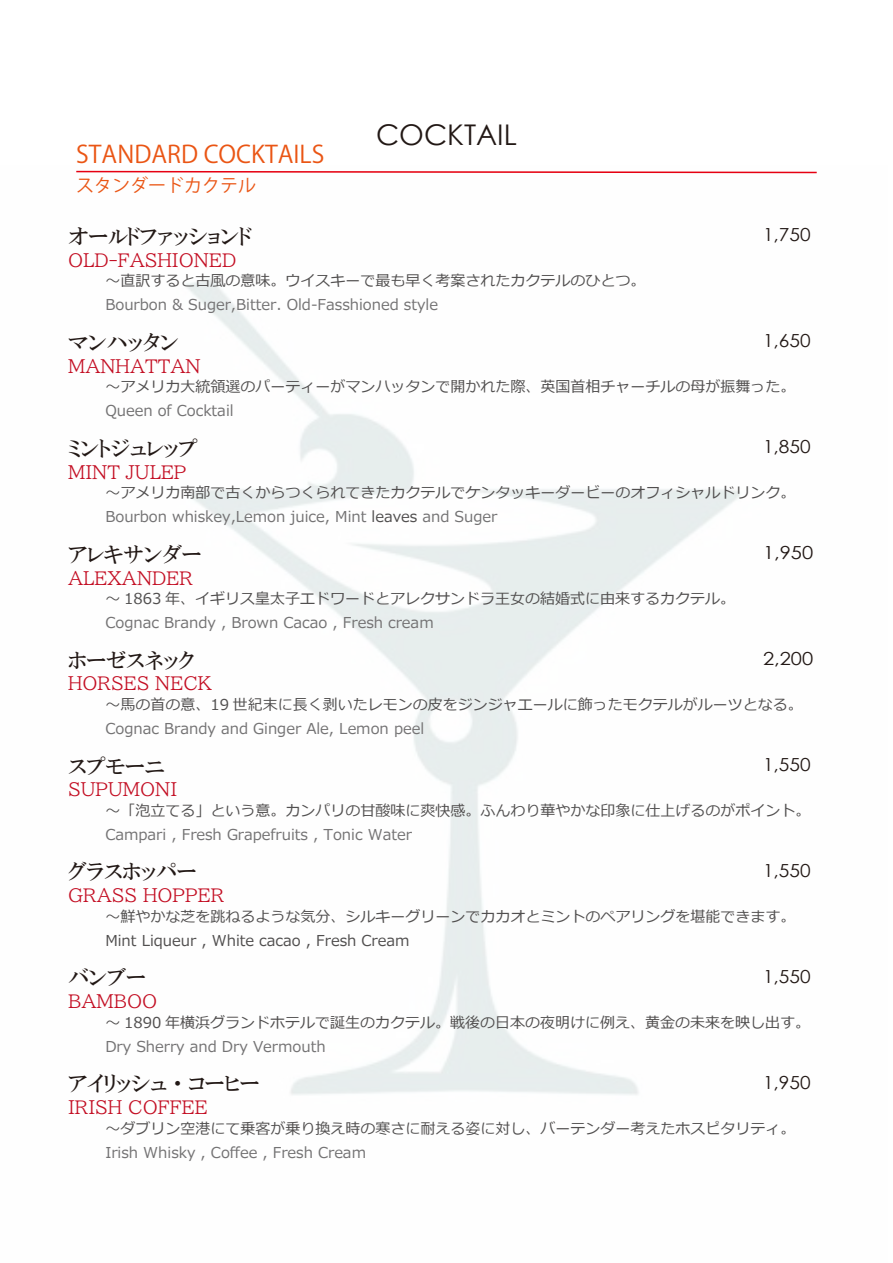
<style>
.page{position:relative;width:893px;height:1263px;background:#fff}
.page>*{position:absolute;margin:0;border:0;box-sizing:border-box;transform-origin:0 0}
.t1{font:28.5px "Century Gothic";color:#221815}
.t2{font:24px "Koz Go Pr 6 N";color:#ea5514}
.t3{font:21px "HGP Mincho B";color:#221815}
.t4{font:18px "BIZ UDP Mincho Medium";color:#c30e23}
.t5{font:18px "Century Gothic";color:#221815;scale:1.06 1}
.t6{font:18px "Century Gothic";color:#221815;scale:1.12 1}
.t7{font:18px "Koz Go Pr 6 N";color:#ea5514}
.t8{font:15px/24px "Meiryo";color:#514f4f}
.t9{font:15px "Meiryo";color:#747374}
.s1{color:#514f4f}
</style>
<div class="page">
<svg style="left:76px;top:170px;width:741px;height:4px"></svg>
<h2 class="t2" style="left:76px;top:140px;width:250px">STANDARD COCKTAILS</h2>
<p class="t7" style="left:76px;top:176px;width:181px">スタンダードカクテル</p>
<h3 class="t3" style="left:68px;top:225px;width:185px">オールドファッションド</h3>
<p class="t4" style="left:68px;top:251px;width:170px">OLD-FASHIONED</p>
<h1 class="t1" style="left:376px;top:115px;width:142px">COCKTAIL</h1>
<p class="t8" style="left:105px;top:269px;width:542px">～直訳すると古風の意味。ウイスキーで最も早く考案されたカクテルのひとつ。</p>
<p class="t9" style="left:105px;top:294px;width:334px">Bourbon &amp; Suger,Bitter. Old-Fasshioned style</p>
<h3 class="t3" style="left:68px;top:331px;width:112px">マンハッタン</h3>
<p class="t4" style="left:68px;top:357px;width:134px">MANHATTAN</p>
<p class="t5" style="left:763px;top:222px;width:46px">1,750</p>
<p class="t5" style="left:763px;top:328px;width:46px">1,650</p>
<p class="t8" style="left:105px;top:375px;width:706px">～アメリカ大統領選のパーティーがマンハッタンで開かれた際、英国首相チャーチルの母が振舞った。　</p>
<p class="t9" style="left:105px;top:400px;width:130px">Queen of Cocktail</p>
<h3 class="t3" style="left:68px;top:437px;width:131px">ミントジュレップ</h3>
<p class="t4" style="left:68px;top:463px;width:120px">MINT JULEP</p>
<p class="t5" style="left:763px;top:434px;width:46px">1,850</p>
<p class="t8" style="left:105px;top:481px;width:691px">～アメリカ南部で古くからつくられてきたカクテルでケンタッキーダービーのオフィシャルドリンク。</p>
<p class="t9" style="left:105px;top:506px;width:393px">Bourbon whiskey,Lemon juice, Mint <span class="s1">leaves</span> and Suger</p>
<h3 class="t3" style="left:68px;top:543px;width:135px">アレキサンダー</h3>
<p class="t4" style="left:68px;top:569px;width:126px">ALEXANDER</p>
<p class="t8" style="left:105px;top:587px;width:631px">～ 1863 年、イギリス皇太子エドワードとアレクサンドラ王女の結婚式に由来するカクテル。</p>
<p class="t9" style="left:105px;top:612px;width:330px">Cognac Brandy , Brown Cacao , Fresh cream</p>
<h3 class="t3" style="left:68px;top:649px;width:128px">ホーゼスネック</h3>
<p class="t4" style="left:68px;top:675px;width:146px">HORSES NECK</p>
<p class="t6" style="left:763px;top:540px;width:46px">1,950</p>
<p class="t6" style="left:763px;top:646px;width:46px">2,200</p>
<p class="t8" style="left:105px;top:693px;width:699px">～馬の首の意、19 世紀末に長く剥いたレモンの皮をジンジャエールに飾ったモクテルがルーツとなる。</p>
<p class="t9" style="left:105px;top:718px;width:320px">Cognac Brandy and Ginger Ale, Lemon peel</p>
<h3 class="t3" style="left:68px;top:755px;width:98px">スプモーニ</h3>
<p class="t4" style="left:68px;top:781px;width:111px">SUPUMONI</p>
<p class="t5" style="left:763px;top:752px;width:46px">1,550</p>
<p class="t8" style="left:105px;top:799px;width:706px">～「泡立てる」という意。カンパリの甘酸味に爽快感。ふんわり華やかな印象に仕上げるのがポイント。</p>
<p class="t9" style="left:105px;top:824px;width:308px">Campari , Fresh Grapefruits , Tonic Water</p>
<h3 class="t3" style="left:68px;top:861px;width:144px">グラスホッパー　</h3>
<p class="t4" style="left:68px;top:886px;width:158px">GRASS HOPPER</p>
<p class="t5" style="left:763px;top:858px;width:46px">1,550</p>
<p class="t8" style="left:105px;top:905px;width:691px">～鮮やかな芝を跳ねるような気分、シルキーグリーンでカカオとミントのペアリングを堪能できます。<br>Mint Liqueur , White cacao , Fresh Cream</p>
<h3 class="t3" style="left:68px;top:967px;width:79px">バンブー</h3>
<p class="t4" style="left:68px;top:992px;width:91px">BAMBOO</p>
<p class="t5" style="left:763px;top:964px;width:46px">1,550</p>
<p class="t8" style="left:105px;top:1011px;width:706px">～ 1890 年横浜グランドホテルで誕生のカクテル。戦後の日本の夜明けに例え、黄金の未来を映し出す。</p>
<p class="t9" style="left:105px;top:1036px;width:222px">Dry Sherry and Dry Vermouth</p>
<h3 class="t3" style="left:68px;top:1073px;width:193px">アイリッシュ・コーヒー</h3>
<p class="t4" style="left:68px;top:1098px;width:141px">IRISH COFFEE</p>
<p class="t5" style="left:763px;top:1070px;width:46px">1,950</p>
<p class="t8" style="left:105px;top:1117px;width:691px">～ダブリン空港にて乗客が乗り換え時の寒さに耐える姿に対し、バーテンダー考えたホスピタリティ。</p>
<p class="t9" style="left:105px;top:1142px;width:262px">Irish Whisky , Coffee , Fresh Cream</p>
</div>
